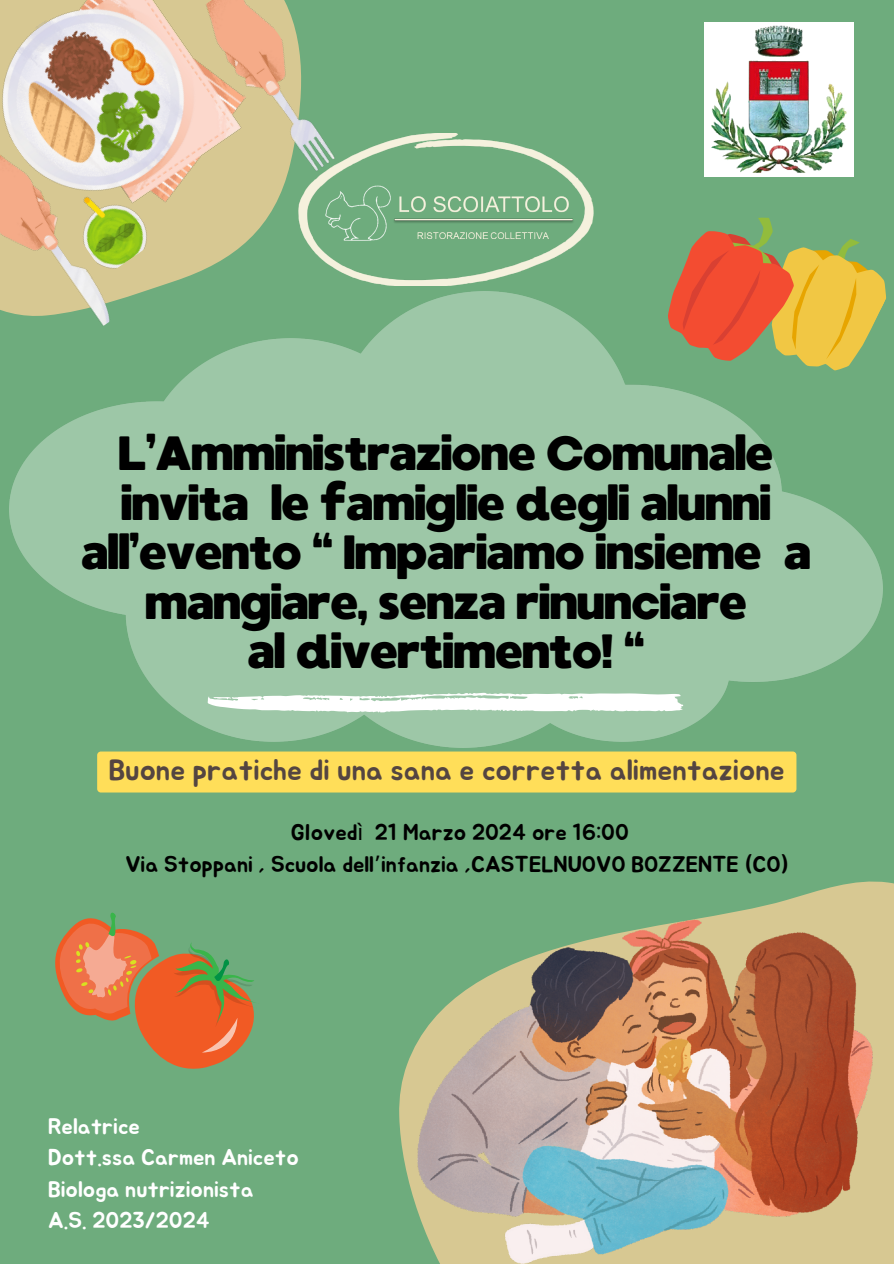
<style>
.page{position:relative;width:894px;height:1264px;background:#fff}
.page>*{position:absolute;margin:0;border:0;box-sizing:border-box;transform-origin:0 0}
.t1{font:48px/49.5px "MADE Waffle Soft";letter-spacing:-.07em;color:#000;text-align:center}
.t2{font:29.25px "Jua";color:#544541}
.t3{font:22.5px "Jua";color:#000}
.t4{font:22.5px "Jua";color:#fff}
.s1{font-family:"Noto Sans"}
.s2{font-family:"Noto Sans Gurmukhi"}
</style>
<div class="page">
<div style="left:0;top:0;width:893px;height:1263px;background:#6eac7d"></div>
<img style="left:10px;top:291px;width:872px;height:456px">
<svg style="left:10px;top:291px;width:369px;height:93px"></svg>
<img style="left:0;top:0;width:358px;height:345px">
<img style="left:0;top:0;width:284px;height:276px">
<svg style="left:207px;top:692px;width:477px;height:20px"></svg>
<svg style="left:55px;top:912px;width:200px;height:157px"></svg>
<svg style="left:652px;top:217px;width:234px;height:167px"></svg>
<svg style="left:329px;top:762px;width:564px;height:501px"></svg>
<img style="left:298px;top:134px;width:295px;height:152px">
<img style="left:418px;top:919px;width:454px;height:344px">
<img style="left:704px;top:22px;width:149px;height:155px">
<div style="left:97px;top:751px;width:699px;height:41px;background:#ffde59;border-radius:4px"></div>
<p class="t1" style="left:80px;top:429px;width:733px">L’Amministrazione Comunale invita le famiglie degli alunni all’evento “ Impariamo insieme a mangiare, senza rinunciare<br>al divertimento! “</p>
<p class="t2" style="left:109px;top:756px;width:677px">Buone pratiche di una sana e corretta alimentazione</p>
<p class="t3" style="left:291px;top:822px;width:339px">GIoved<span class="s1">ì</span> 21 Marzo 2024 ore 16:00</p>
<h2 class="t3" style="left:125px;top:853px;width:664px">Via Stoppani , Scuola dell<span class="s2">’</span>infanzia ,CASTELNUOVO BOZZENTE (CO)</h2>
<p class="t4" style="left:48px;top:1115px;width:93px">Relatrice</p>
<h1 class="t4" style="left:48px;top:1147px;width:252px">Dott.ssa Carmen Aniceto</h1>
<p class="t4" style="left:48px;top:1178px;width:207px">Biologa nutrizionista</p>
<p class="t4" style="left:48px;top:1210px;width:163px">A.S. 2023/2024</p>
</div>
